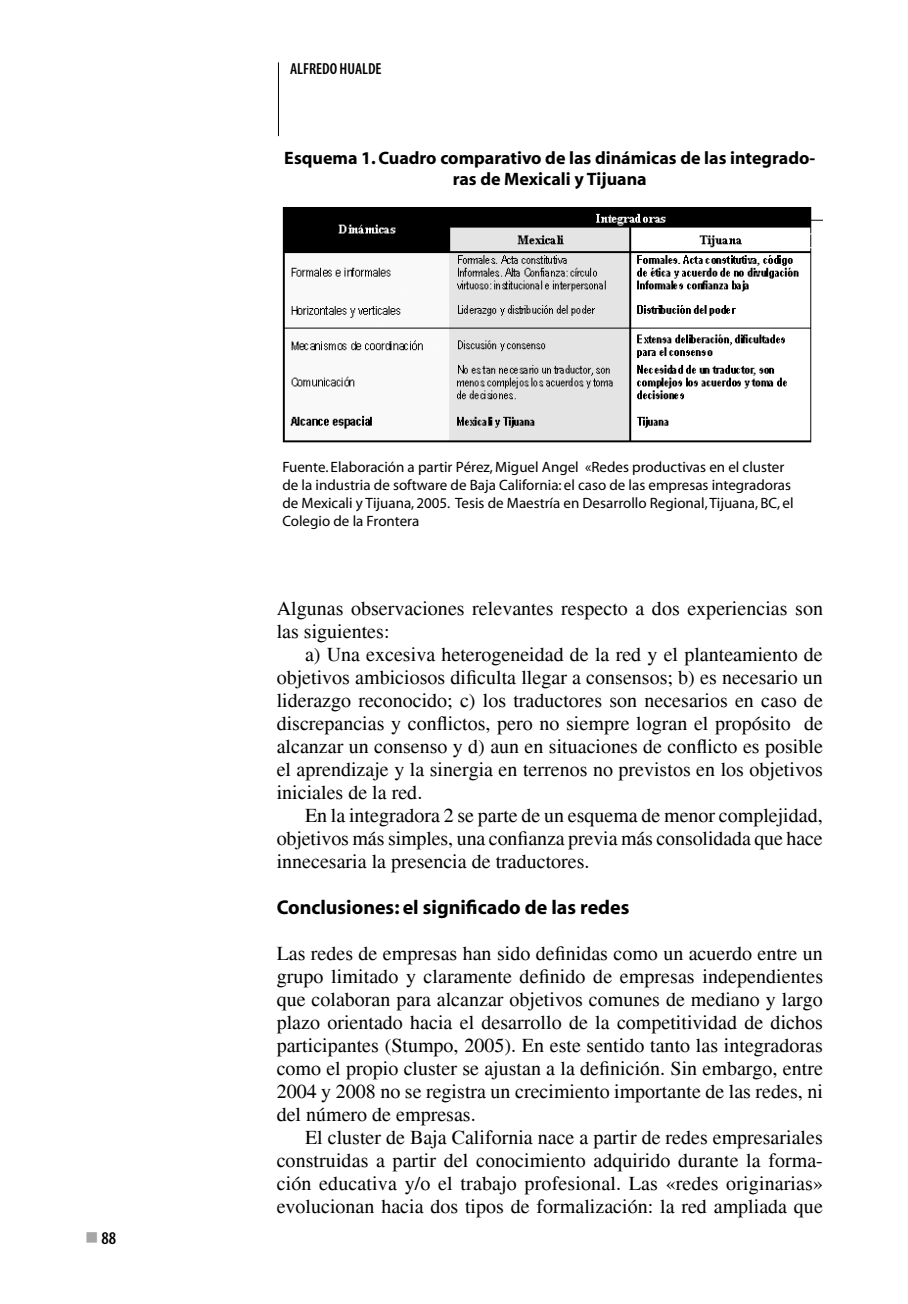
<style>
.page{position:relative;width:908px;height:1304px;background:#fff}
.page>*{position:absolute;margin:0;border:0;box-sizing:border-box;transform-origin:0 0}
.t1{font:20px/23px "Times New Roman";color:#000;text-align:justify}
.t2{font:700 20px "Myriad";color:#000}
.t3{font:700 18px/21.6px "Myriad";color:#000;text-align:center}
.t4{font:600 condensed 18px "Myriad";color:#000}
.t5{font:600 condensed 16px "Myriad";color:#000}
.t6{font:15px/18px "Myriad";color:#000}
.s1{color:#a6a6a6}
</style>
<div class="page">
<hr style="left:278px;top:62px;width:1px;height:74px;background:#000">
<img style="left:282px;top:207px;width:540px;height:236px">
<p class="t4" style="left:85px;top:1229px;width:25px"><span class="s1">■</span>88</p>
<p class="t5" style="left:290px;top:61px;width:92px">ALFREDO HUALDE</p>
<p class="t3" style="left:284px;top:147px;width:532px">Esquema 1. Cuadro comparativo de las dinámicas de las integrado&shy;ras de Mexicali y Tijuana</p>
<p class="t6" style="left:282px;top:459px;width:512px">Fuente. Elaboración a partir Pérez, Miguel Angel «Redes productivas en el cluster de la industria de software de Baja California: el caso de las empresas integradoras de Mexicali y Tijuana, 2005. Tesis de Maestría en Desarrollo Regional, Tijuana, BC, el Colegio de la Frontera</p>
<p class="t1" style="left:276px;top:597px;width:547px">Algunas observaciones relevantes respecto a dos experiencias son las siguientes:</p>
<p class="t1" style="left:276px;top:643px;width:547px;text-indent:28px">a) Una excesiva heterogeneidad de la red y el planteamiento de objetivos ambiciosos dificulta llegar a consensos; b) es necesario un liderazgo reconocido; c) los traductores son necesarios en caso de discrepancias y conflictos, pero no siempre logran el propósito de alcanzar un consenso y d) aun en situaciones de conflicto es posible el aprendizaje y la sinergia en terrenos no previstos en los objetivos iniciales de la red.</p>
<p class="t1" style="left:276px;top:804px;width:547px;text-indent:28px">En la integradora 2 se parte de un esquema de menor complejidad, objetivos más simples, una confianza previa más consolidada que hace innecesaria la presencia de traductores.</p>
<p class="t2" style="left:276px;top:897px;width:354px">Conclusiones: el significado de las redes</p>
<p class="t1" style="left:276px;top:942px;width:548px">Las redes de empresas han sido definidas como un acuerdo entre un grupo limitado y claramente definido de empresas independientes que colaboran para alcanzar objetivos comunes de mediano y largo plazo orientado hacia el desarrollo de la competitividad de dichos participantes (Stumpo, 2005). En este sentido tanto las integradoras como el propio cluster se ajustan a la definición. Sin embargo, entre 2004 y 2008 no se registra un crecimiento importante de las redes, ni del número de empresas.</p>
<p class="t1" style="left:276px;top:1126px;width:548px;text-indent:28px">El cluster de Baja California nace a partir de redes empresariales construidas a partir del conocimiento adquirido durante la forma&shy;ción educativa y/o el trabajo profesional. Las «redes originarias» evolucionan hacia dos tipos de formalización: la red ampliada que</p>
</div>
